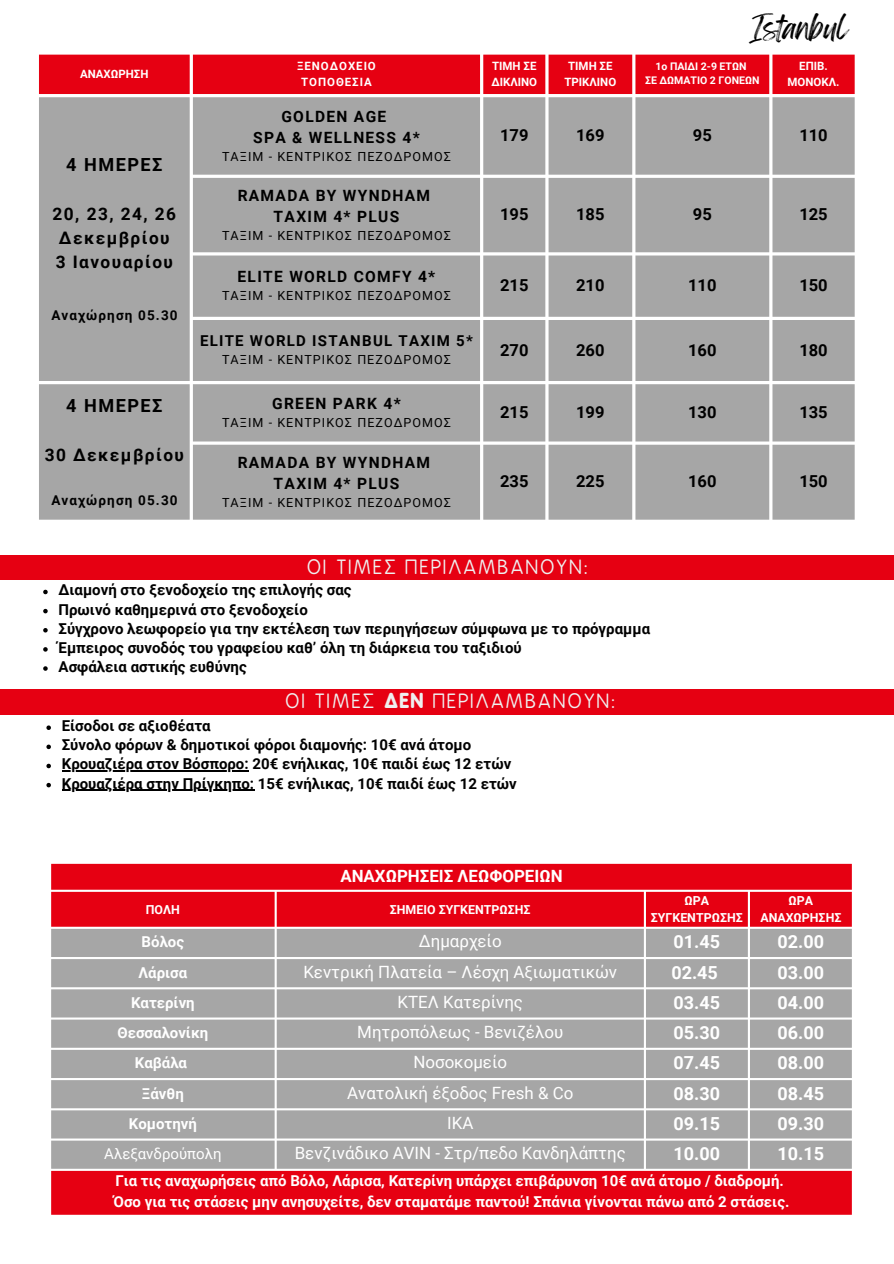
<style>
.page{position:relative;width:894px;height:1264px;background:#fff}
.page>*{position:absolute;margin:0;border:0;box-sizing:border-box;transform-origin:0 0}
.t1{font:27.15px "Feeling Passionate";color:#000}
.t2{font:19.5px "B Preplay";letter-spacing:.085em;color:#efefef}
.t3{font:700 18px "Roboto";color:#fff}
.t4{font:700 18px "Roboto";letter-spacing:.085em;color:#000}
.t5{font:700 17.25px/24px "Roboto";letter-spacing:.085em;color:#000}
.t6{font:16.95px "Roboto";color:#fff}
.t7{font:700 16.8px "Roboto";color:#fff}
.t8{font:700 16.5px "Roboto";color:#000}
.t9{font:700 15.6px/21.5px "Roboto";letter-spacing:.085em;color:#000;text-align:center}
.t10{font:700 15px "Roboto";color:#000}
.t11{font:700 15px "Roboto";color:#fff}
.t12{font:700 15px "Roboto";letter-spacing:.085em;color:#000}
.t13{font:15px "Roboto";color:#fff}
.t14{font:700 13.5px "Roboto";letter-spacing:.085em;color:#000}
.t15{font:12.6px "Roboto";letter-spacing:.085em;color:#000}
.t16{font:700 12.45px/16.5px "Roboto";color:#fff;text-align:center}
.t17{font:700 11.4px/16px "Roboto";color:#fff;text-align:center}
.t18{font:700 11.4px "Roboto";letter-spacing:.085em;color:#fff}
.t19{font:700 10.5px "Roboto";color:#fff}
.s1{font-weight:700}
</style>
<div class="page">
<div style="left:0;top:555px;width:893px;height:24px;background:#e60012"></div>
<svg style="left:43px;top:589px;width:5px;height:5px"></svg>
<svg style="left:43px;top:609px;width:5px;height:4px"></svg>
<svg style="left:43px;top:628px;width:5px;height:4px"></svg>
<svg style="left:43px;top:647px;width:5px;height:4px"></svg>
<svg style="left:43px;top:666px;width:5px;height:4px"></svg>
<div style="left:0;top:689px;width:893px;height:26px;background:#e60012"></div>
<div style="left:39px;top:55px;width:815px;height:39px;background:#e60012"></div>
<div style="left:39px;top:97px;width:815px;height:422px;background:#a6a6a6"></div>
<svg style="left:46px;top:725px;width:5px;height:5px"></svg>
<svg style="left:46px;top:744px;width:5px;height:5px"></svg>
<svg style="left:46px;top:763px;width:5px;height:5px"></svg>
<hr style="left:62px;top:770px;width:187px;height:1px;background:#000">
<svg style="left:46px;top:782px;width:5px;height:5px"></svg>
<hr style="left:62px;top:789px;width:192px;height:1px;background:#000">
<svg style="left:51px;top:863px;width:800px;height:351px;background:#e71021"></svg>
<svg style="left:51px;top:928px;width:800px;height:240px;background:#adadad"></svg>
<p class="t17" style="left:80px;top:66px;width:70px">ΑΝΑΧΩΡΗΣΗ</p>
<p class="t4" style="left:66px;top:154px;width:98px">4 ΗΜΕΡΕΣ</p>
<p class="t5" style="left:53px;top:202px;width:125px">20, 23, 24, 26<br>Δεκεμβρίου<br>3 Ιανουαρίου</p>
<p class="t14" style="left:51px;top:307px;width:128px">Αναχώρηση 05.30</p>
<p class="t4" style="left:66px;top:395px;width:98px">4 ΗΜΕΡΕΣ</p>
<p class="t5" style="left:45px;top:443px;width:141px">30 Δεκεμβρίου</p>
<p class="t14" style="left:51px;top:492px;width:128px">Αναχώρηση 05.30</p>
<p class="t18" style="left:297px;top:59px;width:80px">ΞΕΝΟΔΟΧΕΙΟ</p>
<p class="t18" style="left:301px;top:75px;width:72px">ΤΟΠΟΘΕΣΙΑ</p>
<p class="t9" style="left:253px;top:105px;width:168px">GOLDEN AGE<br>SPA &amp; WELLNESS 4*</p>
<p class="t15" style="left:222px;top:149px;width:230px">TΑΞΙΜ - ΚΕΝΤΡΙΚΟΣ ΠΕΖΟΔΡΟΜΟΣ</p>
<p class="t9" style="left:237px;top:185px;width:194px">RAMADA BY WYNDHAM<br>TAXIM 4* PLUS</p>
<p class="t15" style="left:222px;top:228px;width:230px">TΑΞΙΜ - ΚΕΝΤΡΙΚΟΣ ΠΕΖΟΔΡΟΜΟΣ</p>
<p class="t9" style="left:237px;top:266px;width:199px">ELITE WORLD COMFY 4*</p>
<p class="t15" style="left:222px;top:289px;width:230px">TΑΞΙΜ - ΚΕΝΤΡΙΚΟΣ ΠΕΖΟΔΡΟΜΟΣ</p>
<p class="t12" style="left:200px;top:332px;width:274px">ELITE WORLD ISTANBUL TAXIM 5*</p>
<p class="t15" style="left:222px;top:353px;width:230px">TΑΞΙΜ - ΚΕΝΤΡΙΚΟΣ ΠΕΖΟΔΡΟΜΟΣ</p>
<p class="t9" style="left:272px;top:393px;width:130px">GREEN PARK 4*</p>
<p class="t15" style="left:222px;top:415px;width:230px">TΑΞΙΜ - ΚΕΝΤΡΙΚΟΣ ΠΕΖΟΔΡΟΜΟΣ</p>
<p class="t9" style="left:237px;top:451px;width:194px">RAMADA BY WYNDHAM<br>TAXIM 4* PLUS</p>
<p class="t15" style="left:222px;top:495px;width:230px">TΑΞΙΜ - ΚΕΝΤΡΙΚΟΣ ΠΕΖΟΔΡΟΜΟΣ</p>
<h2 class="t1" style="left:749px;top:6px;width:100px">Istanbul</h2>
<p class="t17" style="left:491px;top:58px;width:47px;text-align:left">ΤΙΜΗ ΣΕ<br>ΔΙΚΛIΝΟ</p>
<p class="t17" style="left:564px;top:58px;width:53px">ΤΙΜΗ ΣΕ<br>ΤΡΙΚΛIΝΟ</p>
<p class="t19" style="left:655px;top:60px;width:92px">1ο ΠΑΙΔΙ 2-9 ΕΤΩΝ</p>
<p class="t19" style="left:645px;top:74px;width:116px">ΣΕ ΔΩΜΑΤΙΟ 2 ΓΟΝΕΩΝ</p>
<p class="t17" style="left:787px;top:58px;width:53px">ΕΠΙΒ.<br>ΜΟΝΟΚΛ.</p>
<p class="t8" style="left:500px;top:125px;width:30px">179</p>
<p class="t8" style="left:576px;top:125px;width:30px">169</p>
<p class="t8" style="left:692px;top:125px;width:20px">95</p>
<p class="t8" style="left:799px;top:125px;width:30px">110</p>
<p class="t8" style="left:500px;top:205px;width:30px">195</p>
<p class="t8" style="left:576px;top:205px;width:30px">185</p>
<p class="t8" style="left:692px;top:205px;width:20px">95</p>
<p class="t8" style="left:799px;top:205px;width:30px">125</p>
<p class="t8" style="left:500px;top:276px;width:30px">215</p>
<p class="t8" style="left:576px;top:276px;width:30px">210</p>
<p class="t8" style="left:688px;top:276px;width:30px">110</p>
<p class="t8" style="left:799px;top:276px;width:30px">150</p>
<p class="t8" style="left:500px;top:340px;width:30px">270</p>
<p class="t8" style="left:576px;top:340px;width:30px">260</p>
<p class="t8" style="left:688px;top:340px;width:30px">160</p>
<p class="t8" style="left:799px;top:340px;width:30px">180</p>
<p class="t8" style="left:500px;top:402px;width:30px">215</p>
<p class="t8" style="left:576px;top:402px;width:30px">199</p>
<h2 class="t8" style="left:688px;top:402px;width:30px">130</h2>
<p class="t8" style="left:799px;top:402px;width:30px">135</p>
<p class="t8" style="left:500px;top:472px;width:30px">235</p>
<p class="t8" style="left:576px;top:472px;width:30px">225</p>
<p class="t8" style="left:688px;top:472px;width:30px">160</p>
<p class="t8" style="left:799px;top:472px;width:30px">150</p>
<h1 class="t2" style="left:307px;top:556px;width:283px">ΟΙ ΤΙΜΕΣ ΠΕΡΙΛΑΜΒΑΝΟΥΝ:</h1>
<p class="t10" style="left:59px;top:581px;width:294px">Διαμονή στο ξενοδοχείο της επιλογής σας</p>
<p class="t10" style="left:59px;top:600px;width:251px">Πρωινό καθημερινά στο ξενοδοχείο</p>
<p class="t10" style="left:59px;top:619px;width:593px">Σύγχρονο λεωφορείο για την εκτέλεση των περιηγήσεων σύμφωνα με το πρόγραμμα</p>
<p class="t10" style="left:59px;top:639px;width:464px">Έμπειρος συνοδός του γραφείου καθ’ όλη τη διάρκεια του ταξιδιού</p>
<p class="t10" style="left:59px;top:658px;width:190px">Ασφάλεια αστικής ευθύνης</p>
<p class="t2" style="left:286px;top:690px;width:332px">ΟΙ ΤΙΜΕΣ <span class="s1">ΔΕΝ</span> ΠΕΡΙΛΑΜΒΑΝΟΥΝ:</p>
<p class="t10" style="left:62px;top:717px;width:150px">Είσοδοι σε αξιοθέατα</p>
<p class="t10" style="left:62px;top:736px;width:411px">Σύνολο φόρων &amp; δημοτικοί φόροι διαμονής: 10€ ανά άτομο</p>
<p class="t10" style="left:62px;top:755px;width:451px">Κρουαζιέρα στον Βόσπορο: 20€ ενήλικας, 10€ παιδί έως 12 ετών</p>
<p class="t10" style="left:62px;top:774px;width:456px">Κρουαζιέρα στην Πρίγκηπο: 15€ ενήλικας, 10€ παιδί έως 12 ετών</p>
<p class="t7" style="left:340px;top:866px;width:224px">ΑΝΑΧΩΡΗΣΕΙΣ ΛΕΩΦΟΡΕΙΩΝ</p>
<p class="t16" style="left:146px;top:901px;width:36px">ΠΟΛΗ</p>
<p class="t16" style="left:390px;top:901px;width:142px">ΣΗΜΕΙΟ ΣΥΓΚΕΝΤΡΩΣΗΣ</p>
<p class="t16" style="left:650px;top:892px;width:93px">ΩΡΑ<br>ΣΥΓΚΕΝΤΡΩΣΗΣ</p>
<p class="t16" style="left:760px;top:892px;width:82px">ΩΡΑ<br>ΑΝΑΧΩΡΗΣΗΣ</p>
<p class="t11" style="left:142px;top:933px;width:44px">Βόλος</p>
<p class="t6" style="left:419px;top:931px;width:84px">Δημαρχείο</p>
<p class="t3" style="left:673px;top:931px;width:48px">01.45</p>
<p class="t3" style="left:777px;top:931px;width:48px">02.00</p>
<p class="t11" style="left:138px;top:963px;width:50px">Λάρισα</p>
<p class="t6" style="left:303px;top:961px;width:315px">Κεντρική Πλατεία – Λέσχη Αξιωματικών</p>
<p class="t3" style="left:671px;top:962px;width:48px">02.45</p>
<p class="t3" style="left:777px;top:962px;width:48px">03.00</p>
<p class="t11" style="left:131px;top:994px;width:65px">Κατερίνη</p>
<p class="t6" style="left:397px;top:992px;width:127px">ΚΤΕΛ Κατερίνης</p>
<p class="t3" style="left:673px;top:992px;width:48px">03.45</p>
<p class="t3" style="left:777px;top:992px;width:48px">04.00</p>
<p class="t11" style="left:117px;top:1024px;width:92px">Θεσσαλονίκη</p>
<p class="t6" style="left:357px;top:1022px;width:207px">Μητροπόλεως - Βενιζέλου</p>
<p class="t3" style="left:673px;top:1022px;width:48px">05.30</p>
<p class="t3" style="left:777px;top:1022px;width:48px">06.00</p>
<p class="t11" style="left:135px;top:1054px;width:54px">Καβάλα</p>
<p class="t6" style="left:413px;top:1052px;width:95px">Νοσοκομείο</p>
<p class="t3" style="left:673px;top:1052px;width:48px">07.45</p>
<p class="t3" style="left:777px;top:1052px;width:48px">08.00</p>
<p class="t11" style="left:142px;top:1084px;width:43px">Ξάνθη</p>
<p class="t6" style="left:347px;top:1082px;width:228px">Ανατολική έξοδος Fresh &amp; Co</p>
<p class="t3" style="left:673px;top:1083px;width:48px">08.30</p>
<p class="t3" style="left:777px;top:1083px;width:48px">08.45</p>
<p class="t11" style="left:129px;top:1114px;width:69px">Κομοτηνή</p>
<p class="t6" style="left:447px;top:1113px;width:28px">ΙΚΑ</p>
<p class="t3" style="left:673px;top:1113px;width:48px">09.15</p>
<p class="t3" style="left:777px;top:1113px;width:48px">09.30</p>
<p class="t13" style="left:104px;top:1145px;width:119px">Αλεξανδρούπολη</p>
<p class="t6" style="left:295px;top:1143px;width:332px">Βενζινάδικο AVIN - Στρ/πεδο Κανδηλάπτης</p>
<p class="t3" style="left:673px;top:1143px;width:48px">10.00</p>
<p class="t3" style="left:777px;top:1143px;width:48px">10.15</p>
<p class="t11" style="left:115px;top:1172px;width:669px">Για τις αναχωρήσεις από Βόλο, Λάρισα, Κατερίνη υπάρχει επιβάρυνση 10€ ανά άτομο / διαδρομή.</p>
<p class="t11" style="left:113px;top:1193px;width:677px">Όσο για τις στάσεις μην ανησυχείτε, δεν σταματάμε παντού! Σπάνια γίνονται πάνω από 2 στάσεις.</p>
</div>
